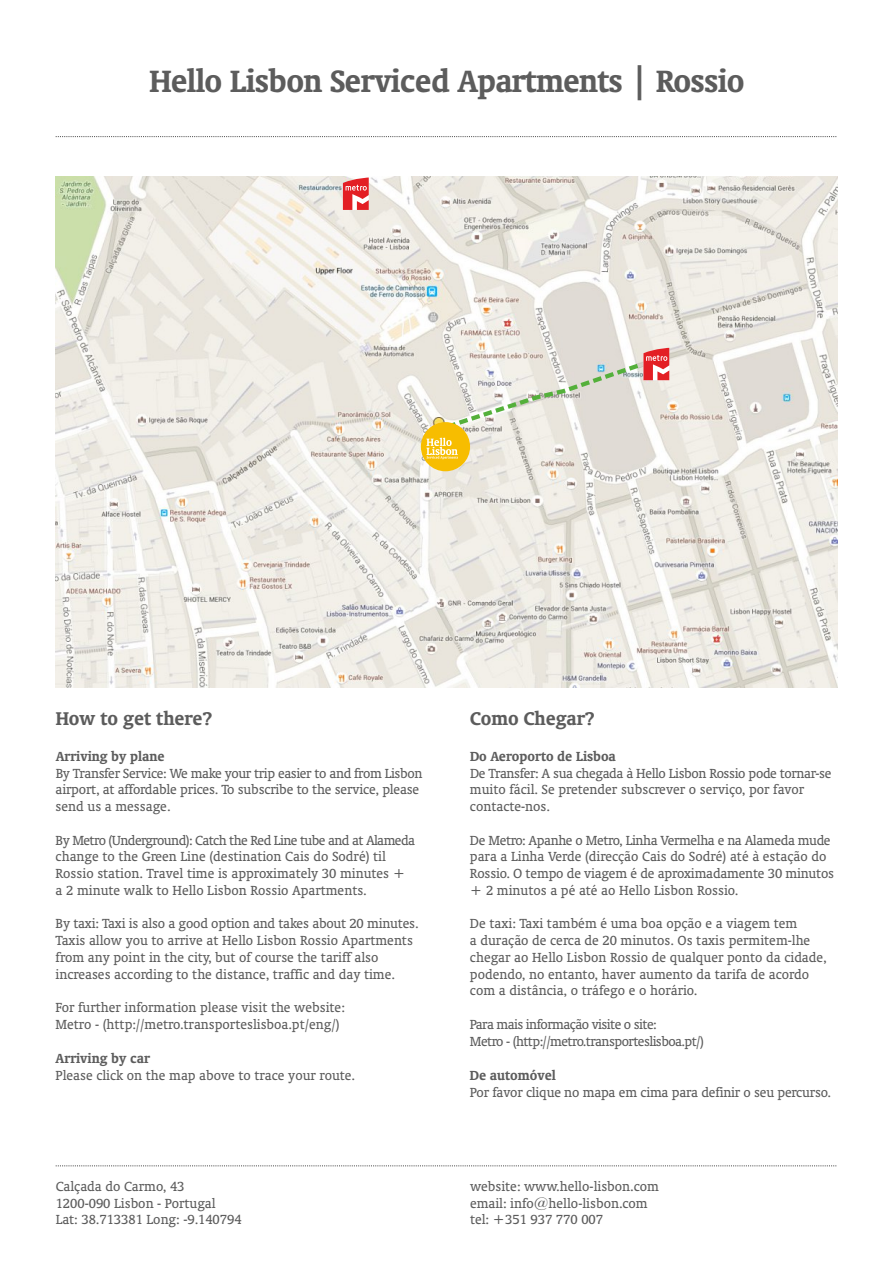
<style>
.page{position:relative;width:893px;height:1263px;background:#fff}
.page>*{position:absolute;margin:0;border:0;box-sizing:border-box;transform-origin:0 0}
.t1{font:700 35.1px "Oranda BT";letter-spacing:-.02em;color:#5c5c5c}
.t2{font:700 21px "Oranda BT";color:#5c5c5c}
.t3{font:15px/16.8px "Oranda BT";color:#5c5c5c}
.t4{font:15px/16.8px "Oranda BT";letter-spacing:-.035em;color:#5c5c5c}
.t5{font:700 15px "Oranda BT";color:#5c5c5c}
</style>
<div class="page">
<img style="left:56px;top:176px;width:781px;height:511px">
<svg style="left:343px;top:178px;width:26px;height:32px"></svg>
<svg style="left:442px;top:348px;width:227px;height:84px;background:#e1dbd3"></svg>
<div style="left:421px;top:422px;width:49px;height:49px;background:#f7bd00;border-radius:50%"></div>
<svg style="left:426px;top:438px;width:32px;height:21px"></svg>
<svg style="left:56px;top:136px;width:781px;height:1px"></svg>
<svg style="left:56px;top:1165px;width:781px;height:1px"></svg>
<h1 class="t1" style="left:149px;top:65px;width:597px">Hello Lisbon Serviced Apartments | Rossio</h1>
<h2 class="t2" style="left:56px;top:709px;width:158px">How to get there?</h2>
<p class="t5" style="left:56px;top:749px;width:110px">Arriving by plane</p>
<p class="t3" style="left:56px;top:765px;width:368px">By Transfer Service: We make your trip easier to and from Lisbon airport, at affordable prices. To subscribe to the service, please send us a message.</p>
<p class="t4" style="left:56px;top:832px;width:361px">By Metro (Underground): Catch the Red Line tube and at Alameda</p>
<p class="t3" style="left:56px;top:866px;width:351px">Rossio station. Travel time is approximately 30 minutes + a 2 minute walk to Hello Lisbon Rossio Apartments.</p>
<p class="t3" style="left:56px;top:916px;width:364px">By taxi: Taxi is also a good option and takes about 20 minutes.<br>Taxis allow you to arrive at Hello Lisbon Rossio Apartments from any point in the city, but of course the tariff also increases according to the distance, traffic and day time.</p>
<p class="t3" style="left:56px;top:1000px;width:291px">For further information please visit the website:<br>Metro - (http://metro.transporteslisboa.pt/eng/)</p>
<p class="t5" style="left:56px;top:1052px;width:96px">Arriving by car</p>
<p class="t3" style="left:56px;top:1068px;width:301px">Please click on the map above to trace your route.</p>
<p class="t3" style="left:56px;top:849px;width:332px">change to the Green Line (destination Cais do Sodré) til</p>
<h2 class="t2" style="left:470px;top:709px;width:126px">Como Chegar?</h2>
<p class="t5" style="left:470px;top:749px;width:147px">Do Aeroporto de Lisboa</p>
<p class="t3" style="left:470px;top:765px;width:363px">De Transfer: A sua chegada à Hello Lisbon Rossio pode tornar-se muito fácil. Se pretender subscrever o serviço, por favor contacte-nos.</p>
<p class="t3" style="left:470px;top:832px;width:366px">De Metro: Apanhe o Metro, Linha Vermelha e na Alameda mude para a Linha Verde (direcção Cais do Sodré) até à estação do Rossio. O tempo de viagem é de aproximadamente 30 minutos + 2 minutos a pé até ao Hello Lisbon Rossio.</p>
<p class="t3" style="left:470px;top:916px;width:358px">De taxi: Taxi também é uma boa opção e a viagem tem<br>a duração de cerca de 20 minutos. Os taxis permitem-lhe chegar ao Hello Lisbon Rossio de qualquer ponto da cidade, podendo, no entanto, haver aumento da tarifa de acordo com a distância, o tráfego e o horário.</p>
<p class="t4" style="left:470px;top:1016px;width:235px">Para mais informação visite o site:<br>Metro - (http://metro.transporteslisboa.pt/)</p>
<p class="t5" style="left:470px;top:1068px;width:87px">De automóvel</p>
<p class="t3" style="left:470px;top:1084px;width:362px">Por favor clique no mapa em cima para definir o seu percurso.</p>
<p class="t3" style="left:56px;top:1178px;width:161px">Calçada do Carmo, 43<br>1200-090 Lisbon - Portugal</p>
<p class="t3" style="left:470px;top:1178px;width:190px">website: www.hello-lisbon.com email: info@hello-lisbon.com tel: +351 937 770 007</p>
<p class="t3" style="left:56px;top:1212px;width:188px">Lat: 38.713381 Long: -9.140794</p>
</div>
